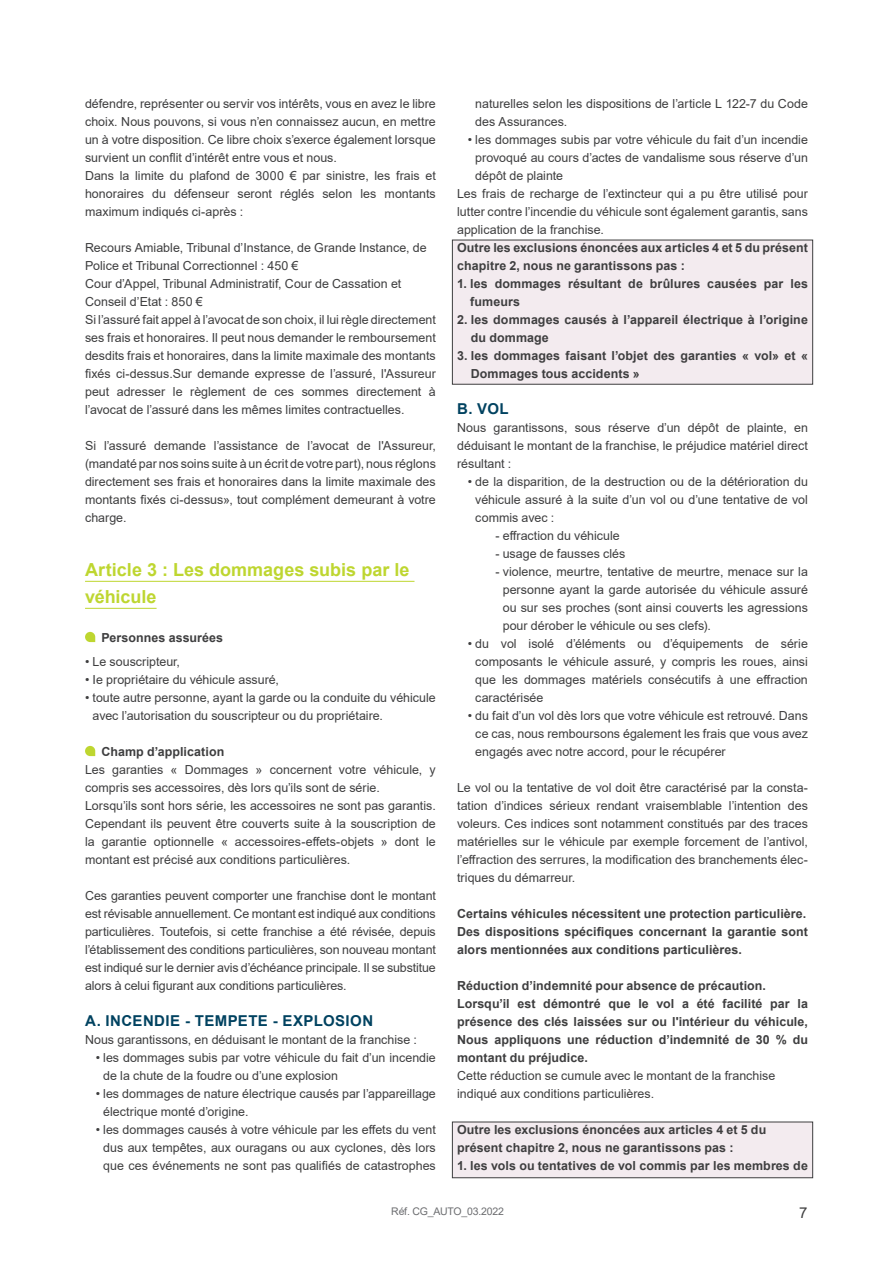
<style>
.page{position:relative;width:893px;height:1263px;background:#fff}
.page>*{position:absolute;margin:0;border:0;box-sizing:border-box;transform-origin:0 0}
.SUR-TITRE_ARTICLE{font:700 18px/27px "Arial";color:#bed630}
.TEXTE_-_Sous-titre_n{font:700 15px "Arial";letter-spacing:.03em;color:#004260}
.t1{font:15px "Arial";color:#3e3e3f}
.TEXTE_COURANT_-_Body{font:12.45px/18px "Arial";color:#3e3e3f;text-align:justify}
.TEXTE_COURANT_-_Body-2{font:700 12.45px/18px "Arial";letter-spacing:.005em;color:#3e3e3f}
.SUR-TITRE_ARTICLE-2{font:700 12.45px "Arial";letter-spacing:.005em;color:#3e3e3f}
.t2{font:10.5px "Arial";letter-spacing:-.02em;color:#6c6d70}
</style>
<div class="page">
<div style="left:452px;top:1122px;width:361px;height:56px;background:#f3ebef;border:1px solid #3e3e3f"></div>
<div style="left:452px;top:240px;width:361px;height:144px;background:#f3ebef"></div>
<hr style="left:85px;top:581px;width:329px;height:1px;background:#bed630">
<hr style="left:85px;top:608px;width:72px;height:1px;background:#bed630">
<svg style="left:85px;top:632px;width:10px;height:10px"></svg>
<svg style="left:85px;top:746px;width:10px;height:10px"></svg>
<p class="TEXTE_COURANT_-_Body" style="left:85px;top:95px;width:352px">défendre, représenter ou servir vos intérêts, vous en avez le libre choix. Nous pouvons, si vous n’en connaissez aucun, en mettre un à votre disposition. Ce libre choix s’exerce également lorsque survient un conflit d’intérêt entre vous et nous.</p>
<p class="TEXTE_COURANT_-_Body" style="left:85px;top:167px;width:352px">Dans la limite du plafond de 3000 € par sinistre, les frais et honoraires du défenseur seront réglés selon les montants maximum indiqués ci-après :</p>
<p class="TEXTE_COURANT_-_Body" style="left:85px;top:239px;width:343px">Recours Amiable, Tribunal d’Instance, de Grande Instance, de</p>
<p class="TEXTE_COURANT_-_Body" style="left:85px;top:257px;width:215px">Police et Tribunal Correctionnel : 450 €</p>
<p class="TEXTE_COURANT_-_Body" style="left:85px;top:275px;width:318px">Cour d’Appel, Tribunal Administratif, Cour de Cassation et</p>
<p class="TEXTE_COURANT_-_Body" style="left:85px;top:293px;width:119px">Conseil d’Etat : 850 €</p>
<p class="TEXTE_COURANT_-_Body" style="left:85px;top:311px;width:352px">Si l’assuré fait appel à l’avocat de son choix, il lui règle directement ses frais et honoraires. Il peut nous demander le remboursement desdits frais et honoraires, dans la limite maximale des montants fixés ci-dessus.Sur demande expresse de l’assuré, l'Assureur peut adresser le règlement de ces sommes directement à l’avocat de l’assuré dans les mêmes limites contractuelles.</p>
<p class="TEXTE_COURANT_-_Body" style="left:85px;top:437px;width:352px">Si l’assuré demande l’assistance de l’avocat de l'Assureur, (mandaté par nos soins suite à un écrit de votre part), nous réglons directement ses frais et honoraires dans la limite maximale des montants fixés ci-dessus», tout complément demeurant à votre charge.</p>
<p class="SUR-TITRE_ARTICLE" style="left:85px;top:556px;width:326px">Article 3 : Les dommages subis par le véhicule</p>
<p class="SUR-TITRE_ARTICLE-2" style="left:101px;top:629px;width:123px">Personnes assurées</p>
<p class="TEXTE_COURANT_-_Body" style="left:85px;top:653px;width:97px">• Le souscripteur,</p>
<p class="TEXTE_COURANT_-_Body" style="left:85px;top:671px;width:195px">• Ie propriétaire du véhicule assuré,</p>
<p class="TEXTE_COURANT_-_Body" style="left:93px;top:689px;width:345px;text-indent:-8px">• toute autre personne, ayant la garde ou la conduite du véhicule avec l’autorisation du souscripteur ou du propriétaire.</p>
<p class="TEXTE_COURANT_-_Body-2" style="left:101px;top:743px;width:124px">Champ d’application</p>
<p class="TEXTE_COURANT_-_Body" style="left:85px;top:761px;width:352px">Les garanties « Dommages » concernent votre véhicule, y compris ses accessoires, dès lors qu’ils sont de série.</p>
<p class="TEXTE_COURANT_-_Body" style="left:85px;top:797px;width:352px">Lorsqu’ils sont hors série, les accessoires ne sont pas garantis.<br>Cependant ils peuvent être couverts suite à la souscription de la garantie optionnelle « accessoires-effets-objets » dont le montant est précisé aux conditions particulières.</p>
<p class="TEXTE_COURANT_-_Body" style="left:85px;top:887px;width:352px">Ces garanties peuvent comporter une franchise dont le montant est révisable annuellement. Ce montant est indiqué aux conditions particulières. Toutefois, si cette franchise a été révisée, depuis l’établissement des conditions particulières, son nouveau montant est indiqué sur le dernier avis d’échéance principale. Il se substitue alors à celui figurant aux conditions particulières.</p>
<p class="TEXTE_-_Sous-titre_n" style="left:85px;top:1010px;width:290px">A. INCENDIE - TEMPETE - EXPLOSION</p>
<p class="TEXTE_COURANT_-_Body" style="left:85px;top:1031px;width:334px">Nous garantissons, en déduisant le montant de la franchise :</p>
<p class="TEXTE_COURANT_-_Body" style="left:103px;top:1049px;width:334px;text-indent:-8px">• les dommages subis par votre véhicule du fait d’un incendie de la chute de la foudre ou d’une explosion</p>
<p class="TEXTE_COURANT_-_Body" style="left:103px;top:1085px;width:334px;text-indent:-8px">• les dommages de nature électrique causés par l’appareillage électrique monté d’origine.</p>
<p class="TEXTE_COURANT_-_Body" style="left:103px;top:1121px;width:334px;text-indent:-8px">• les dommages causés à votre véhicule par les effets du vent dus aux tempêtes, aux ouragans ou aux cyclones, dès lors que ces événements ne sont pas qualifiés de catastrophes</p>
<p class="TEXTE_COURANT_-_Body" style="left:475px;top:95px;width:334px">naturelles selon les dispositions de l’article L 122-7 du Code des Assurances.</p>
<p class="TEXTE_COURANT_-_Body" style="left:475px;top:131px;width:334px;text-indent:-8px">• les dommages subis par votre véhicule du fait d’un incendie provoqué au cours d’actes de vandalisme sous réserve d’un dépôt de plainte</p>
<p class="TEXTE_COURANT_-_Body" style="left:457px;top:185px;width:352px">Les frais de recharge de l’extincteur qui a pu être utilisé pour lutter contre l’incendie du véhicule sont également garantis, sans application de la franchise.</p>
<p class="TEXTE_COURANT_-_Body-2" style="left:457px;top:239px;width:352px">Outre les exclusions énoncées aux articles 4 et 5 du présent chapitre 2, nous ne garantissons pas :</p>
<p class="TEXTE_COURANT_-_Body-2" style="left:470px;top:275px;width:339px;text-indent:-13px">1. les dommages résultant de brûlures causées par les fumeurs</p>
<p class="TEXTE_COURANT_-_Body-2" style="left:471px;top:311px;width:338px;text-indent:-14px">2. les dommages causés à l’appareil électrique à l’origine du dommage</p>
<p class="TEXTE_COURANT_-_Body-2" style="left:471px;top:347px;width:339px;text-indent:-14px">3. les dommages faisant l’objet des garanties « vol» et «<br>Dommages tous accidents »</p>
<p class="TEXTE_-_Sous-titre_n" style="left:457px;top:398px;width:53px">B. VOL</p>
<p class="TEXTE_COURANT_-_Body" style="left:457px;top:419px;width:352px">Nous garantissons, sous réserve d’un dépôt de plainte, en déduisant le montant de la franchise, le préjudice matériel direct résultant :</p>
<p class="TEXTE_COURANT_-_Body" style="left:475px;top:473px;width:334px;text-indent:-8px">• de la disparition, de la destruction ou de la détérioration du véhicule assuré à la suite d’un vol ou d’une tentative de vol commis avec :</p>
<p class="TEXTE_COURANT_-_Body" style="left:495px;top:527px;width:126px">- effraction du véhicule</p>
<p class="TEXTE_COURANT_-_Body" style="left:495px;top:545px;width:132px">- usage de fausses clés</p>
<p class="TEXTE_COURANT_-_Body" style="left:503px;top:563px;width:307px;text-indent:-7px">- violence, meurtre, tentative de meurtre, menace sur la personne ayant la garde autorisée du véhicule assuré ou sur ses proches (sont ainsi couverts les agressions pour dérober le véhicule ou ses clefs).</p>
<p class="TEXTE_COURANT_-_Body" style="left:475px;top:635px;width:334px;text-indent:-8px">• du vol isolé d’éléments ou d’équipements de série composants le véhicule assuré, y compris les roues, ainsi que les dommages matériels consécutifs à une effraction caractérisée</p>
<p class="TEXTE_COURANT_-_Body" style="left:475px;top:707px;width:334px;text-indent:-8px">• du fait d’un vol dès lors que votre véhicule est retrouvé. Dans ce cas, nous remboursons également les frais que vous avez engagés avec notre accord, pour le récupérer</p>
<p class="TEXTE_COURANT_-_Body" style="left:457px;top:779px;width:352px">Le vol ou la tentative de vol doit être caractérisé par la consta&shy;tation d’indices sérieux rendant vraisemblable l’intention des voleurs. Ces indices sont notamment constitués par des traces matérielles sur le véhicule par exemple forcement de l’antivol, l’effraction des serrures, la modification des branchements élec&shy;triques du démarreur.</p>
<p class="TEXTE_COURANT_-_Body-2" style="left:457px;top:905px;width:351px">Certains véhicules nécessitent une protection particulière.</p>
<p class="TEXTE_COURANT_-_Body-2" style="left:457px;top:923px;width:352px">Des dispositions spécifiques concernant la garantie sont alors mentionnées aux conditions particulières.</p>
<p class="TEXTE_COURANT_-_Body-2" style="left:457px;top:977px;width:310px">Réduction d’indemnité pour absence de précaution.</p>
<p class="TEXTE_COURANT_-_Body-2" style="left:457px;top:995px;width:352px;text-align:justify">Lorsqu’il est démontré que le vol a été facilité par la présence des clés laissées sur ou l'intérieur du véhicule, Nous appliquons une réduction d’indemnité de 30 % du montant du préjudice.</p>
<p class="TEXTE_COURANT_-_Body" style="left:457px;top:1067px;width:320px">Cette réduction se cumule avec le montant de la franchise indiqué aux conditions particulières.</p>
<p class="TEXTE_COURANT_-_Body-2" style="left:457px;top:1121px;width:311px">Outre les exclusions énoncées aux articles 4 et 5 du présent chapitre 2, nous ne garantissons pas :</p>
<p class="TEXTE_COURANT_-_Body-2" style="left:457px;top:1157px;width:352px">1. les vols ou tentatives de vol commis par les membres de</p>
<p class="t2" style="left:391px;top:1204px;width:114px">Réf. CG_AUTO_03.2022</p>
<p class="t1" style="left:799px;top:1202px;width:10px">7</p>
</div>
